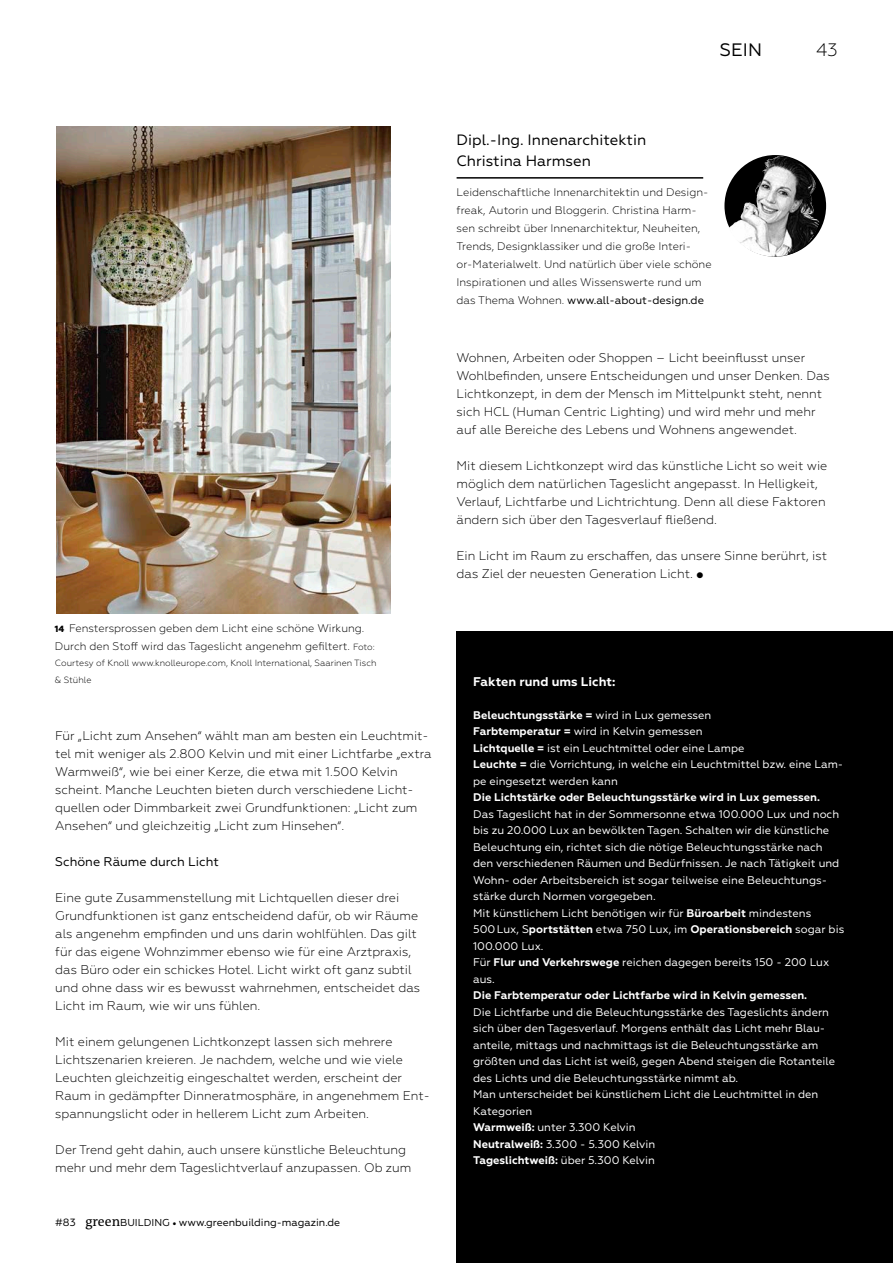
<style>
.page{position:relative;width:893px;height:1263px;background:#fff}
.page>*{position:absolute;margin:0;border:0;box-sizing:border-box;transform-origin:0 0}
.t1{font:18px "Geometria";color:#000}
.t2{font:300 18px "Geometria";color:#000}
.t3{font:15px/21px "Geometria";color:#000}
.t4{font:300 12.6px/18px "Geometria";color:#000}
.t5{font:12.6px "Geometria";color:#000}
.t6{font:700 12.6px "Geometria";color:#fff}
.t7{font:11.1px/16.5px "Geometria";color:#fff}
.t8{font:300 11.1px/18px "Geometria";color:#000}
.t9{font:10.5px "Geometria";color:#000}
.t10{font:300 9px/16.5px "Geometria";color:#000}
.s1{font-weight:800;font-size:9px}
.s2{font-size:9px}
.s3{font-family:"The Antiqua B W5 Plain";font-size:13.5px}
.s4{font-size:10.05px}
.s5{font-family:"Minion Pro"}
.s6{font-weight:400}
.s7{font-weight:700}
</style>
<div class="page">
<svg style="left:724px;top:155px;width:102px;height:102px"></svg>
<hr style="left:457px;top:177px;width:246px;height:2px;background:#000">
<img style="left:740px;top:156px;width:41px;height:63px">
<img style="left:56px;top:126px;width:334px;height:488px">
<div style="left:456px;top:631px;width:437px;height:632px;background:#000"></div>
<p class="t1" style="left:720px;top:40px;width:44px">SEIN</p>
<p class="t2" style="left:816px;top:40px;width:23px">43</p>
<p class="t8" style="left:55px;top:619px;width:321px"><span class="s1">14</span> Fenstersprossen geben dem Licht eine schöne Wirkung.<br>Durch den Stoff wird das Tageslicht angenehm gefiltert. <span class="s2">Foto:</span></p>
<p class="t10" style="left:55px;top:655px;width:323px">Courtesy of Knoll www.knolleurope.com, Knoll International, Saarinen Tisch &amp; Stühle</p>
<p class="t4" style="left:55px;top:726px;width:378px">Für „Licht zum Ansehen“ wählt man am besten ein Leuchtmit&shy;tel mit weniger als 2.800 Kelvin und mit einer Lichtfarbe „extra Warmweiß“, wie bei einer Kerze, die etwa mit 1.500 Kelvin scheint. Manche Leuchten bieten durch verschiedene Licht&shy;quellen oder Dimmbarkeit zwei Grundfunktionen: „Licht zum Ansehen“ und gleichzeitig „Licht zum Hinsehen“.</p>
<p class="t5" style="left:55px;top:854px;width:165px">Schöne Räume durch Licht</p>
<p class="t4" style="left:55px;top:888px;width:366px">Eine gute Zusammenstellung mit Lichtquellen dieser drei Grundfunktionen ist ganz entscheidend dafür, ob wir Räume als angenehm empfinden und uns darin wohlfühlen. Das gilt für das eigene Wohnzimmer ebenso wie für eine Arztpraxis, das Büro oder ein schickes Hotel. Licht wirkt oft ganz subtil und ohne dass wir es bewusst wahrnehmen, entscheidet das Licht im Raum, wie wir uns fühlen.</p>
<p class="t4" style="left:55px;top:1032px;width:376px">Mit einem gelungenen Lichtkonzept lassen sich mehrere Lichtszenarien kreieren. Je nachdem, welche und wie viele Leuchten gleichzeitig eingeschaltet werden, erscheint der Raum in gedämpfter Dinneratmosphäre, in angenehmem Ent&shy;spannungslicht oder in hellerem Licht zum Arbeiten.</p>
<p class="t4" style="left:55px;top:1140px;width:358px">Der Trend geht dahin, auch unsere künstliche Beleuchtung mehr und mehr dem Tageslichtverlauf anzupassen. Ob zum</p>
<p class="t9" style="left:55px;top:1216px;width:286px">#83 <span class="s3">green</span><span class="s4">BUILDING</span> <span class="s5">•</span> www.greenbuilding-magazin.de</p>
<p class="t3" style="left:457px;top:129px;width:191px">Dipl.-Ing. Innenarchitektin<br>Christina Harmsen</p>
<p class="t8" style="left:457px;top:183px;width:257px">Leidenschaftliche Innenarchitektin und Design&shy;freak, Autorin und Bloggerin. Christina Harm&shy;sen schreibt über Innenarchitektur, Neuheiten, Trends, Designklassiker und die große Interi&shy;or-Materialwelt. Und natürlich über viele schöne Inspirationen und alles Wissenswerte rund um das Thema Wohnen. <span class="s6">www.all-about-design.de</span></p>
<p class="t4" style="left:457px;top:348px;width:375px">Wohnen, Arbeiten oder Shoppen – Licht beeinflusst unser Wohlbefinden, unsere Entscheidungen und unser Denken. Das Lichtkonzept, in dem der Mensch im Mittelpunkt steht, nennt sich HCL (Human Centric Lighting) und wird mehr und mehr auf alle Bereiche des Lebens und Wohnens angewendet.</p>
<p class="t4" style="left:457px;top:456px;width:372px">Mit diesem Lichtkonzept wird das künstliche Licht so weit wie möglich dem natürlichen Tageslicht angepasst. In Helligkeit, Verlauf, Lichtfarbe und Lichtrichtung. Denn all diese Faktoren ändern sich über den Tagesverlauf fließend.</p>
<p class="t4" style="left:457px;top:546px;width:372px">Ein Licht im Raum zu erschaffen, das unsere Sinne berührt, ist das Ziel der neuesten Generation Licht.</p>
<p class="t6" style="left:473px;top:674px;width:144px">Fakten rund ums Licht:</p>
<p class="t7" style="left:473px;top:706px;width:373px"><span class="s7">Beleuchtungsstärke =</span> wird in Lux gemessen<br><span class="s7">Farbtemperatur =</span> wird in Kelvin gemessen<br><span class="s7">Lichtquelle =</span> ist ein Leuchtmittel oder eine Lampe<br><span class="s7">Leuchte =</span> die Vorrichtung, in welche ein Leuchtmittel bzw. eine Lam&shy;pe eingesetzt werden kann<br><span class="s7">Die Lichtstärke oder Beleuchtungsstärke wird in Lux gemessen.<br></span>Das Tageslicht hat in der Sommersonne etwa 100.000 Lux und noch bis zu 20.000 Lux an bewölkten Tagen. Schalten wir die künstliche Beleuchtung ein, richtet sich die nötige Beleuchtungsstärke nach den verschiedenen Räumen und Bedürfnissen. Je nach Tätigkeit und Wohn- oder Arbeitsbereich ist sogar teilweise eine Beleuchtungs&shy;stärke durch Normen vorgegeben.<br>Mit künstlichem Licht benötigen wir für <span class="s7">Büroarbeit</span> mindestens 500Lux, S<span class="s7">portstätten</span> etwa 750 Lux, im <span class="s7">Operationsbereich</span> sogar bis 100.000 Lux.<br>Für <span class="s7">Flur und Verkehrswege</span> reichen dagegen bereits 150 - 200 Lux aus.<br><span class="s7">Die Farbtemperatur oder Lichtfarbe wird in Kelvin gemessen.<br></span>Die Lichtfarbe und die Beleuchtungsstärke des Tageslichts ändern sich über den Tagesverlauf. Morgens enthält das Licht mehr Blau&shy;anteile, mittags und nachmittags ist die Beleuchtungsstärke am größten und das Licht ist weiß, gegen Abend steigen die Rotanteile des Lichts und die Beleuchtungsstärke nimmt ab.<br>Man unterscheidet bei künstlichem Licht die Leuchtmittel in den Kategorien<br><span class="s7">Warmweiß:</span> unter 3.300 Kelvin<br><span class="s7">Neutralweiß:</span> 3.300 - 5.300 Kelvin<br><span class="s7">Tageslichtweiß:</span> über 5.300 Kelvin</p>
</div>
